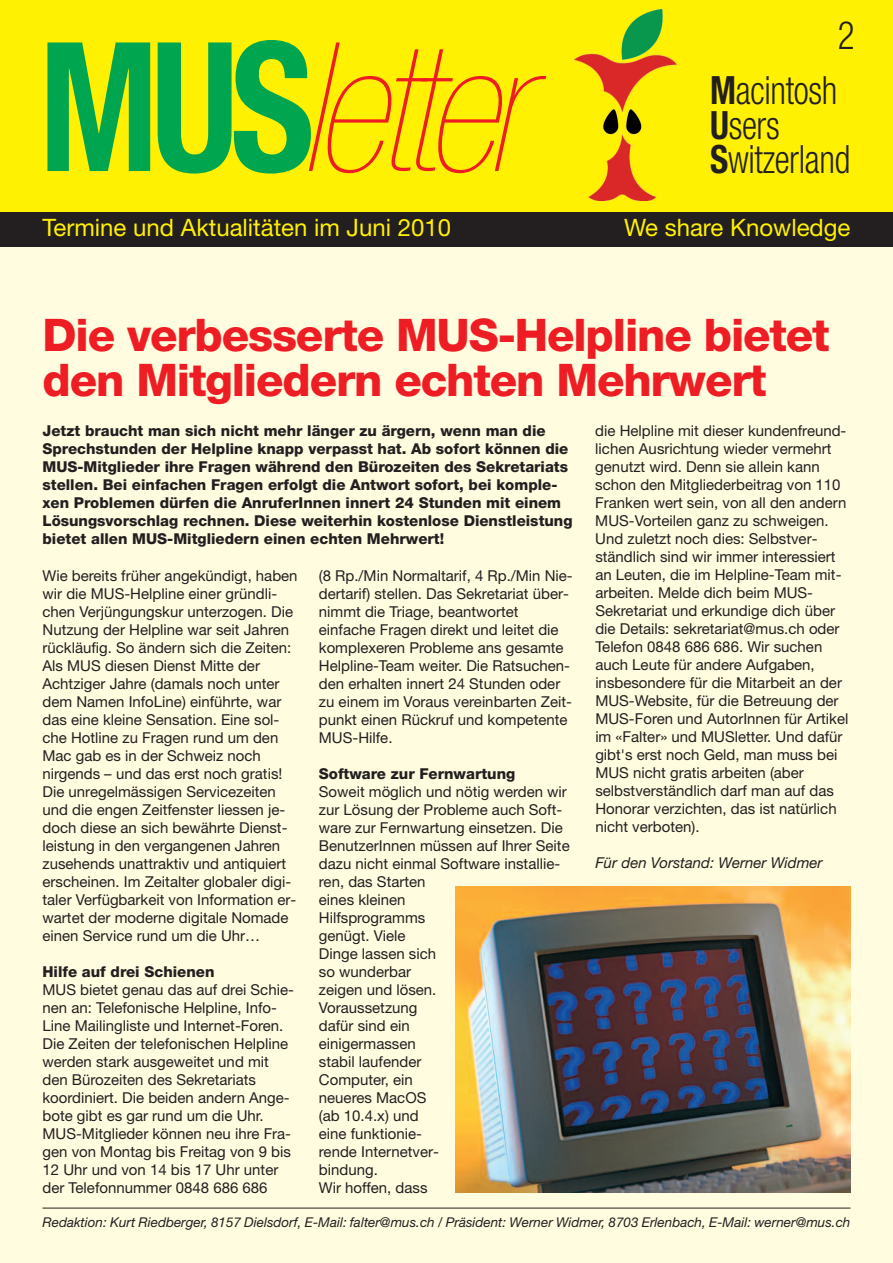
<style>
.page{position:relative;width:893px;height:1263px;background:#fff}
.page>*{position:absolute;margin:0;border:0;box-sizing:border-box;transform-origin:0 0}
.t1{font:italic 900 condensed 180px "Helvetica Neue";letter-spacing:-.05em;color:#ee1d23}
.t2{font:800 45px/45px "Helvetica Neue";letter-spacing:-.025em;color:#ee1d23}
.t3{font:300 condensed 39px/34.5px "Helvetica Neue";letter-spacing:-.01em;color:#231f20;scale:.9 1}
.t4{font:24px "Helvetica Neue";color:#fff101}
.t5{font:15px/18px "Helvetica Neue";color:#231f20}
.t6{font:800 15px/18px "Helvetica Neue";color:#231f20}
.t7{font:italic 15px "Helvetica Neue";color:#231f20}
.t8{font:italic 13.5px "Helvetica Neue";color:#231f20}
.s1{font-weight:700;font-style:normal;color:#00a54f}
.s2{font-weight:700}
</style>
<div class="page">
<div style="left:0;top:242px;width:893px;height:1021px;background:#fffce0"></div>
<div style="left:0;top:0;width:893px;height:213px;background:#fff101"></div>
<img style="left:575px;top:9px;width:102px;height:191px">
<div style="left:0;top:213px;width:893px;height:34px;background:#231f20"></div>
<hr style="left:43px;top:1208px;width:807px;height:1px;background:#231f20">
<img style="left:455px;top:887px;width:395px;height:306px">
<h1 class="t1" style="left:39px;top:42px;width:488px"><span class="s1">MUS</span>letter</h1>
<h3 class="t3" style="left:838px;top:21px;width:20px">2</h3>
<h3 class="t3" style="left:710px;top:77px;width:157px"><span class="s2">M</span>acintosh<br><span class="s2">U</span>sers<br><span class="s2">S</span>witzerland</h3>
<h3 class="t4" style="left:43px;top:219px;width:410px">Termine und Aktualitäten im Juni 2010</h3>
<h3 class="t4" style="left:624px;top:219px;width:228px">We share Knowledge</h3>
<h2 class="t2" style="left:43px;top:316px;width:789px">Die verbesserte MUS-Helpline bietet den Mitgliedern echten Mehrwert</h2>
<p class="t6" style="left:43px;top:423px;width:531px">Jetzt braucht man sich nicht mehr länger zu ärgern, wenn man die Sprechstunden der Helpline knapp verpasst hat. Ab sofort können die MUS-Mitglieder ihre Fragen während den Bürozeiten des Sekretariats stellen. Bei einfachen Fragen erfolgt die Antwort sofort, bei komple&shy;xen Problemen dürfen die AnruferInnen innert 24 Stunden mit einem Lösungsvorschlag rechnen. Diese weiterhin kostenlose Dienstleistung bietet allen MUS-Mitgliedern einen echten Mehrwert!</p>
<p class="t5" style="left:319px;top:568px;width:255px">(8 Rp./Min Normaltarif, 4 Rp./Min Nie&shy;dertarif) stellen. Das Sekretariat über&shy;nimmt die Triage, beantwortet einfache Fragen direkt und leitet die komplexeren Probleme ans gesamte Helpline-Team weiter. Die Ratsuchen&shy;den erhalten innert 24 Stunden oder zu einem im Voraus vereinbarten Zeit&shy;punkt einen Rückruf und kompetente MUS-Hilfe.</p>
<p class="t6" style="left:319px;top:765px;width:198px">Software zur Fernwartung</p>
<p class="t5" style="left:319px;top:784px;width:252px">Soweit möglich und nötig werden wir zur Lösung der Probleme auch Soft&shy;ware zur Fernwartung einsetzen. Die<br>BenutzerInnen müssen auf Ihrer Seite dazu nicht einmal Software installie&shy;ren, das Starten<br>eines kleinen<br>Hilfsprogramms<br>genügt. Viele<br>Dinge lassen sich<br>so wunderbar<br>zeigen und lösen.<br>Voraussetzung<br>dafür sind ein<br>einigermassen<br>stabil laufender<br>Computer, ein<br>neueres MacOS<br>(ab 10.4.x) und<br>eine funktionie-<br>rende Internetver-<br>bindung.<br>Wir hoffen, dass</p>
<p class="t5" style="left:595px;top:423px;width:255px">die Helpline mit dieser kundenfreund&shy;lichen Ausrichtung wieder vermehrt genutzt wird. Denn sie allein kann schon den Mitgliederbeitrag von 110<br>Franken wert sein, von all den andern MUS-Vorteilen ganz zu schweigen.<br>Und zuletzt noch dies: Selbstver&shy;ständlich sind wir immer interessiert an Leuten, die im Helpline-Team mit&shy;arbeiten. Melde dich beim MUS-Sekretariat und erkundige dich über die Details: sekretariat@mus.ch oder Telefon 0848 686 686. Wir suchen auch Leute für andere Aufgaben, insbesondere für die Mitarbeit an der MUS-Website, für die Betreuung der MUS-Foren und AutorInnen für Artikel im «Falter» und MUSletter. Und dafür gibt's erst noch Geld, man muss bei MUS nicht gratis arbeiten (aber selbstverständlich darf man auf das Honorar verzichten, das ist natürlich nicht verboten).</p>
<p class="t7" style="left:595px;top:857px;width:229px">Für den Vorstand: Werner Widmer</p>
<p class="t5" style="left:43px;top:568px;width:257px">Wie bereits früher angekündigt, haben wir die MUS-Helpline einer gründli&shy;chen Verjüngungskur unterzogen. Die Nutzung der Helpline war seit Jahren rückläufig. So ändern sich die Zeiten:<br>Als MUS diesen Dienst Mitte der Achtziger Jahre (damals noch unter dem Namen InfoLine) einführte, war das eine kleine Sensation. Eine sol&shy;che Hotline zu Fragen rund um den Mac gab es in der Schweiz noch nirgends – und das erst noch gratis!<br>Die unregelmässigen Servicezeiten und die engen Zeitfenster liessen je&shy;doch diese an sich bewährte Dienst&shy;leistung in den vergangenen Jahren zusehends unattraktiv und antiquiert erscheinen. Im Zeitalter globaler digi&shy;taler Verfügbarkeit von Information er&shy;wartet der moderne digitale Nomade einen Service rund um die Uhr…</p>
<p class="t6" style="left:43px;top:963px;width:173px">Hilfe auf drei Schienen</p>
<p class="t5" style="left:43px;top:982px;width:253px">MUS bietet genau das auf drei Schie&shy;nen an: Telefonische Helpline, Info-Line Mailingliste und Internet-Foren.<br>Die Zeiten der telefonischen Helpline werden stark ausgeweitet und mit den Bürozeiten des Sekretariats koordiniert. Die beiden andern Ange&shy;bote gibt es gar rund um die Uhr.<br>MUS-Mitglieder können neu ihre Fra&shy;gen von Montag bis Freitag von 9 bis 12 Uhr und von 14 bis 17 Uhr unter der Telefonnummer 0848 686 686</p>
<p class="t8" style="left:43px;top:1217px;width:809px">Redaktion: Kurt Riedberger, 8157 Dielsdorf, E-Mail: falter@mus.ch / Präsident: Werner Widmer, 8703 Erlenbach, E-Mail: werner@mus.ch</p>
</div>
